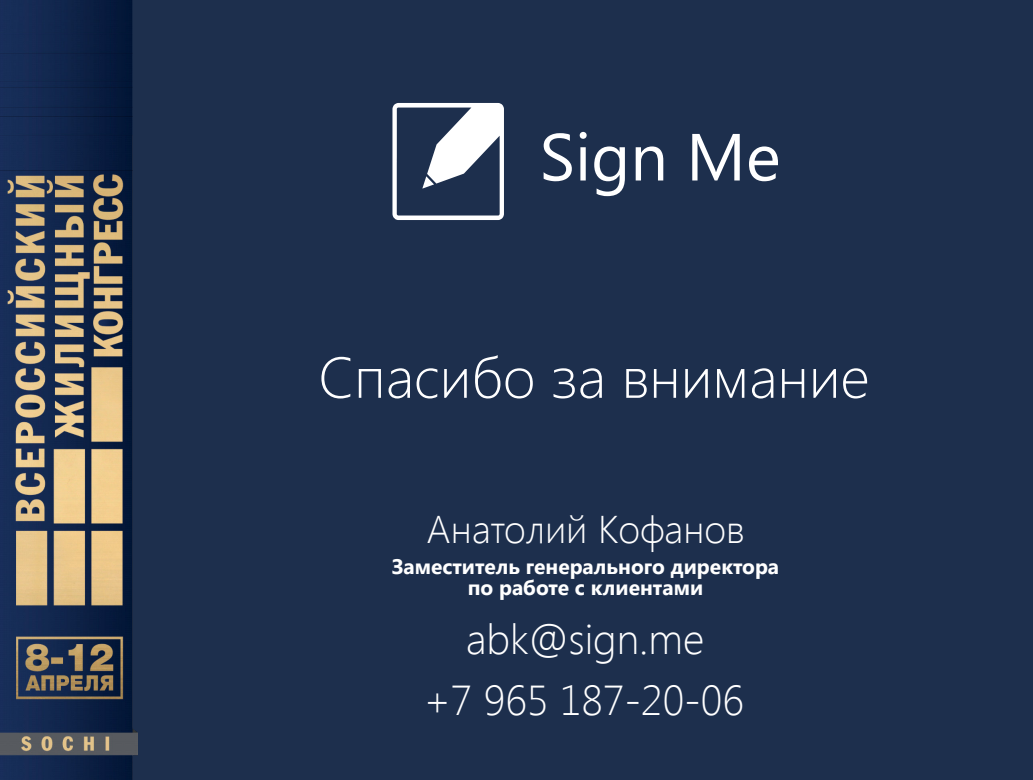
<style>
.page{position:relative;width:1033px;height:780px;background:#1d2f4d}
.page>*{position:absolute;margin:0;border:0;box-sizing:border-box;transform-origin:0 0}
.t1{font:66.52px "Segoe UI";color:#fff}
.t2{font:300 57.6px "Segoe UI";color:#fff}
.t3{font:300 42px "Segoe UI";color:#fff}
.t4{font:300 41.8px "Segoe UI";color:#fff}
.t5{font:300 38.6px "Segoe UI";color:#fff}
.t6{font:700 20.96px/21px "Segoe UI";color:#fff;text-align:center}
</style>
<div class="page">
<svg style="left:392px;top:103px;width:112px;height:117px"></svg>
<img style="left:0;top:131px;width:138px;height:649px">
<img style="left:0;top:116px;width:132px;height:54px">
<img style="left:0;top:0;width:132px;height:116px">
<h1 class="t1" style="left:540px;top:132px;width:242px">Sign Me</h1>
<h2 class="t2" style="left:318px;top:356px;width:553px">Спасибо за внимание</h2>
<h3 class="t5" style="left:426px;top:515px;width:320px">Анатолий Кофанов</h3>
<p class="t6" style="left:392px;top:558px;width:389px">Заместитель генерального директора по работе с клиентами</p>
<h3 class="t3" style="left:466px;top:623px;width:240px">abk@sign.me</h3>
<h3 class="t4" style="left:424px;top:684px;width:322px">+7 965 187-20-06</h3>
</div>
